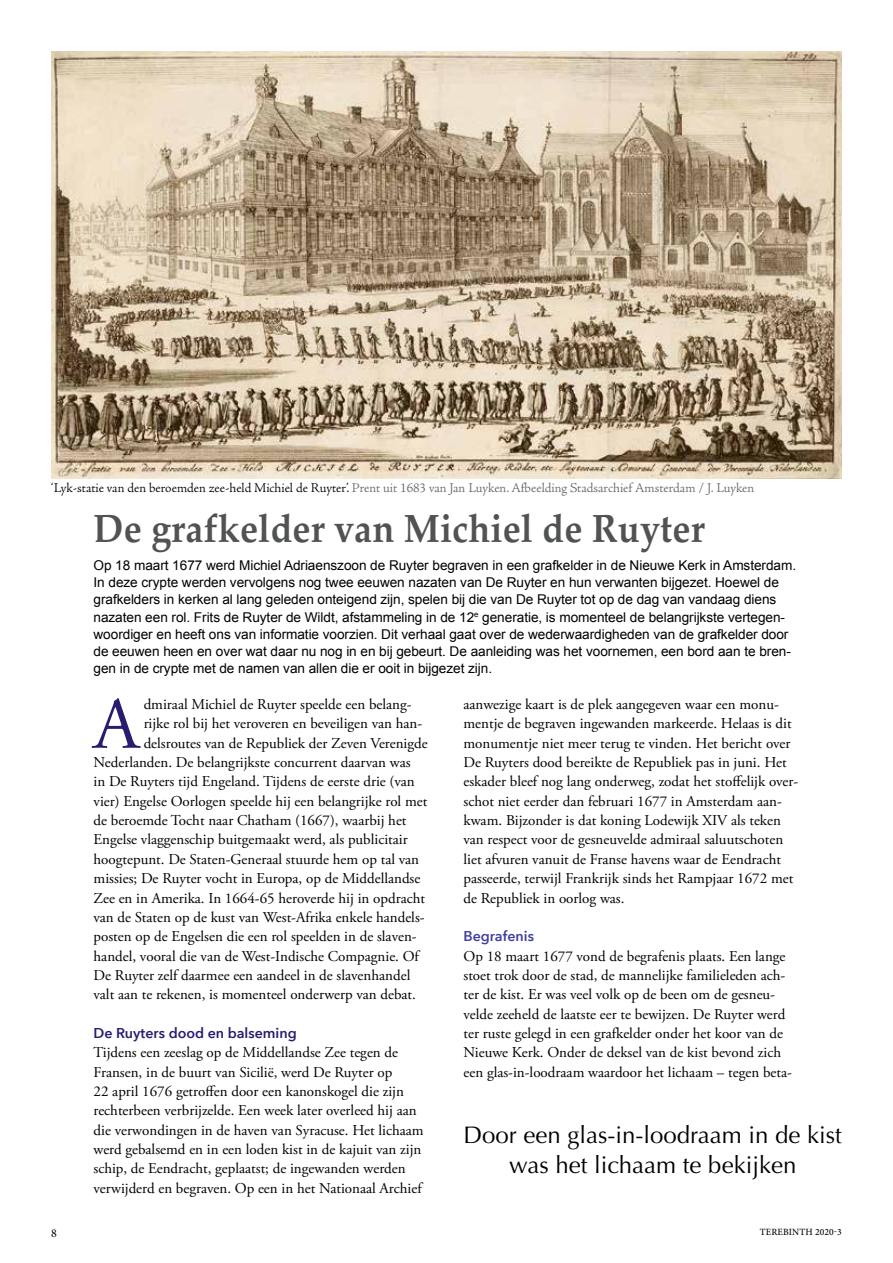
<style>
.page{position:relative;width:893px;height:1263px;background:#fff}
.page>*{position:absolute;margin:0;border:0;box-sizing:border-box;transform-origin:0 0}
.t1{font:73.35px "Adobe Garamond Pro";color:#281c71}
.t2{font:700 39.6px "Palatino";letter-spacing:.005em;color:#505352;scale:.91 1}
.t3{font:24px/30px "Optima";color:#000;text-align:center}
.t4{font:15px/19.4px "Adobe Garamond Pro";color:#000}
.t5{font:600 14.25px "Avenir Next";color:#281c71}
.t6{font:600 14.25px "Avenir Next";color:#413fa0}
.t7{font:13.5px/17.2px "Arial";letter-spacing:-.005em;color:#000}
.t8{font:300 13.5px "Adobe Jenson Pro";color:#676767}
.t9{font:12px "Minion Pro";color:#000}
.t10{font:500 9.6px "Minion Pro";letter-spacing:.01em;color:#000}
.s1{color:#000}
</style>
<div class="page">
<img style="left:51px;top:51px;width:791px;height:427px">
<p class="t8" style="left:51px;top:480px;width:705px"><span class="s1">‘Lyk-statie van den beroemden zee-held Michiel de Ruyter’.</span> Prent uit 1683 van Jan Luyken. Afbeelding Stadsarchief Amsterdam / J. Luyken</p>
<h2 class="t2" style="left:94px;top:494px;width:673px">De grafkelder van Michiel de Ruyter</h2>
<p class="t7" style="left:94px;top:557px;width:704px">Op 18 maart 1677 werd Michiel Adriaenszoon de Ruyter begraven in een grafkelder in de Nieuwe Kerk in Amsterdam.<br>In deze crypte werden vervolgens nog twee eeuwen nazaten van De Ruyter en hun verwanten bijgezet. Hoewel de grafkelders in kerken al lang geleden onteigend zijn, spelen bij die van De Ruyter tot op de dag van vandaag diens nazaten een rol. Frits de Ruyter de Wildt, afstammeling in de 12<sup>e</sup> generatie, is momenteel de belangrijkste vertegen&shy;woordiger en heeft ons van informatie voorzien. Dit verhaal gaat over de wederwaardigheden van de grafkelder door de eeuwen heen en over wat daar nu nog in en bij gebeurt. De aanleiding was het voornemen, een bord aan te bren&shy;gen in de crypte met de namen van allen die er ooit in bijgezet zijn.</p>
<h1 class="t1" style="left:94px;top:680px;width:47px">A</h1>
<p class="t4" style="left:144px;top:695px;width:269px">dmiraal Michiel de Ruyter speelde een belang-</p>
<p class="t4" style="left:144px;top:714px;width:280px">rijke rol bij het veroveren en beveiligen van han-</p>
<p class="t4" style="left:144px;top:734px;width:286px">delsroutes van de Republiek der Zeven Verenigde</p>
<p class="t4" style="left:94px;top:753px;width:319px">Nederlanden. De belangrijkste concurrent daarvan was</p>
<p class="t4" style="left:94px;top:772px;width:323px">in De Ruyters tijd Engeland. Tijdens de eerste drie (van</p>
<p class="t4" style="left:94px;top:792px;width:335px">vier) Engelse Oorlogen speelde hij een belangrijke rol met</p>
<p class="t4" style="left:94px;top:811px;width:314px">de beroemde Tocht naar Chatham (1667), waarbij het</p>
<p class="t4" style="left:94px;top:830px;width:316px">Engelse vlaggenschip buitgemaakt werd, als publicitair</p>
<p class="t4" style="left:94px;top:850px;width:327px">hoogtepunt. De Staten-Generaal stuurde hem op tal van</p>
<p class="t4" style="left:94px;top:869px;width:328px">missies; De Ruyter vocht in Europa, op de Middellandse</p>
<p class="t4" style="left:94px;top:889px;width:333px">Zee en in Amerika. In 1664-65 heroverde hij in opdracht</p>
<p class="t4" style="left:94px;top:908px;width:333px">van de Staten op de kust van West-Afrika enkele handels-</p>
<p class="t4" style="left:94px;top:927px;width:325px">posten op de Engelsen die een rol speelden in de slaven-</p>
<p class="t4" style="left:94px;top:947px;width:327px">handel, vooral die van de West-Indische Compagnie. Of</p>
<p class="t4" style="left:94px;top:966px;width:318px">De Ruyter zelf daarmee een aandeel in de slavenhandel</p>
<p class="t4" style="left:94px;top:985px;width:324px">valt aan te rekenen, is momenteel onderwerp van debat.</p>
<p class="t5" style="left:94px;top:1021px;width:205px">De Ruyters dood en balseming</p>
<p class="t4" style="left:94px;top:1043px;width:332px">Tijdens een zeeslag op de Middellandse Zee tegen de Fransen, in de buurt van Sicilië, werd De Ruyter op<br>22 april 1676 getroffen door een kanonskogel die zijn rechterbeen verbrijzelde. Een week later overleed hij aan die verwondingen in de haven van Syracuse. Het lichaam werd gebalsemd en in een loden kist in de kajuit van zijn schip, de Eendracht, geplaatst; de ingewanden werden verwijderd en begraven. Op een in het Nationaal Archief</p>
<p class="t4" style="left:463px;top:695px;width:336px">aanwezige kaart is de plek aangegeven waar een monu&shy;mentje de begraven ingewanden markeerde. Helaas is dit monumentje niet meer terug te vinden. Het bericht over De Ruyters dood bereikte de Republiek pas in juni. Het eskader bleef nog lang onderweg, zodat het stoffelijk over&shy;schot niet eerder dan februari 1677 in Amsterdam aan&shy;kwam. Bijzonder is dat koning Lodewijk XIV als teken van respect voor de gesneuvelde admiraal saluutschoten liet afvuren vanuit de Franse havens waar de Eendracht passeerde, terwijl Frankrijk sinds het Rampjaar 1672 met de Republiek in oorlog was.</p>
<p class="t6" style="left:463px;top:924px;width:72px">Begrafenis</p>
<p class="t4" style="left:463px;top:947px;width:330px">Op 18 maart 1677 vond de begrafenis plaats. Een lange stoet trok door de stad, de mannelijke familieleden ach&shy;ter de kist. Er was veel volk op de been om de gesneu&shy;velde zeeheld de laatste eer te bewijzen. De Ruyter werd ter ruste gelegd in een grafkelder onder het koor van de Nieuwe Kerk. Onder de deksel van de kist bevond zich een glas-in-loodraam waardoor het lichaam – tegen beta-</p>
<h3 class="t3" style="left:463px;top:1120px;width:380px">Door een glas-in-loodraam in de kist was het lichaam te bekijken</h3>
<p class="t9" style="left:51px;top:1225px;width:7px">8</p>
<p class="t10" style="left:760px;top:1225px;width:83px">TEREBINTH 2020-3</p>
</div>
